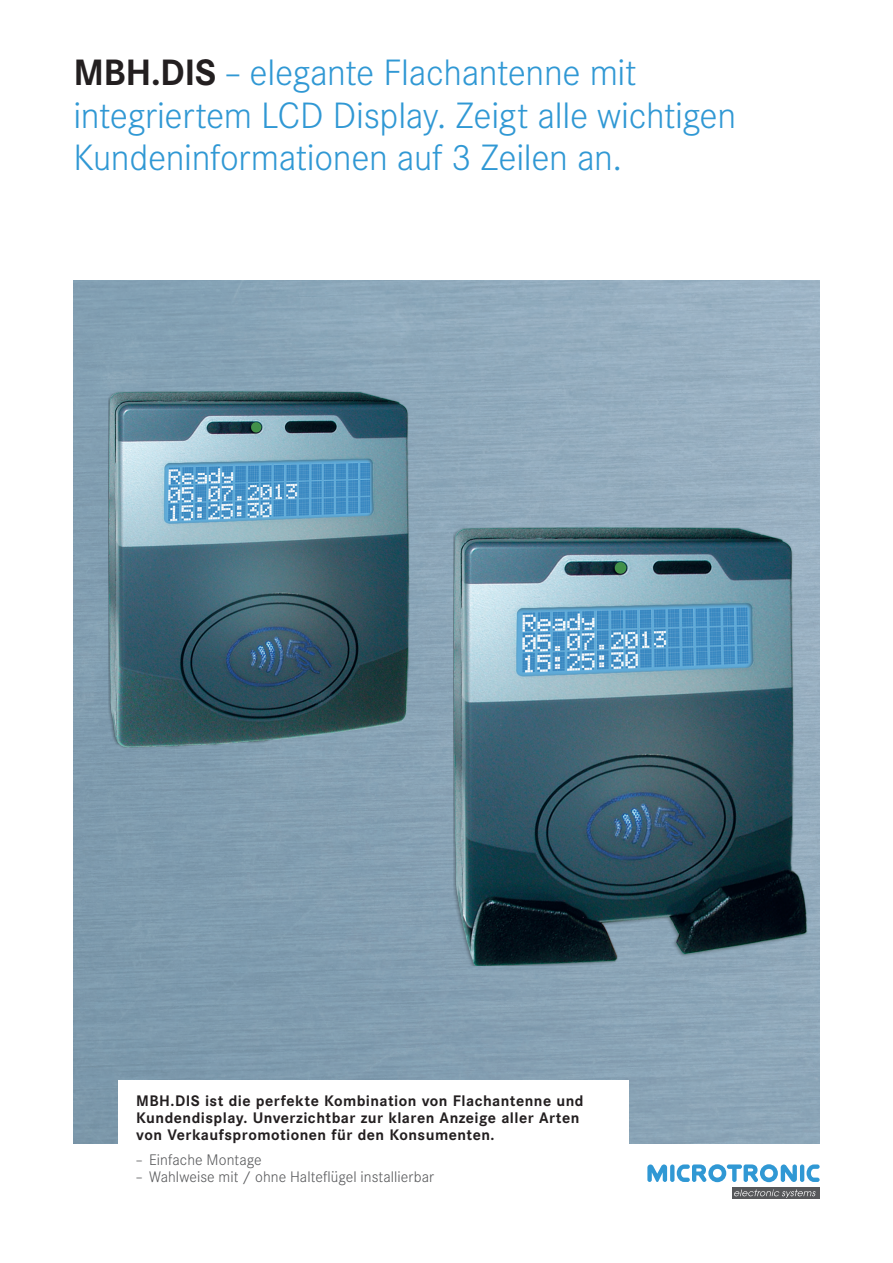
<style>
.page{position:relative;width:893px;height:1263px;background:#fff}
.page>*{position:absolute;margin:0;border:0;box-sizing:border-box;transform-origin:0 0}
.t1{font:300 36px/42.5px "Corporate S";letter-spacing:-.01em;color:#3098d4}
.t2{font:700 15px/17px "Corporate S";letter-spacing:.03em;color:#231f20}
.t3{font:300 15px "Corporate S";letter-spacing:.005em;color:#57585a}
.s1{font-weight:700;color:#231f20}
</style>
<div class="page">
<svg style="left:647px;top:1164px;width:173px;height:18px"></svg>
<div style="left:732px;top:1188px;width:88px;height:11px;background:#57585a"></div>
<svg style="left:734px;top:1189px;width:82px;height:9px"></svg>
<img style="left:73px;top:281px;width:747px;height:863px">
<img style="left:108px;top:391px;width:313px;height:390px">
<img style="left:454px;top:527px;width:354px;height:439px">
<div style="left:118px;top:1080px;width:510px;height:119px;background:#fff"></div>
<h1 class="t1" style="left:73px;top:52px;width:664px"><span class="s1">MBH.DIS</span> – elegante Flachantenne mit integriertem LCD Display. Zeigt alle wichtigen<br>Kundeninformationen auf 3 Zeilen an.</h1>
<p class="t2" style="left:136px;top:1092px;width:449px">MBH.DIS ist die perfekte Kombination von Flachantenne und<br>Kundendisplay. Unverzichtbar zur klaren Anzeige aller Arten von Verkaufspromotionen für den Konsumenten.</p>
<p class="t3" style="left:136px;top:1151px;width:127px">– Einfache Montage</p>
<p class="t3" style="left:136px;top:1168px;width:299px">– Wahlweise mit / ohne Halteflügel installierbar</p>
</div>
